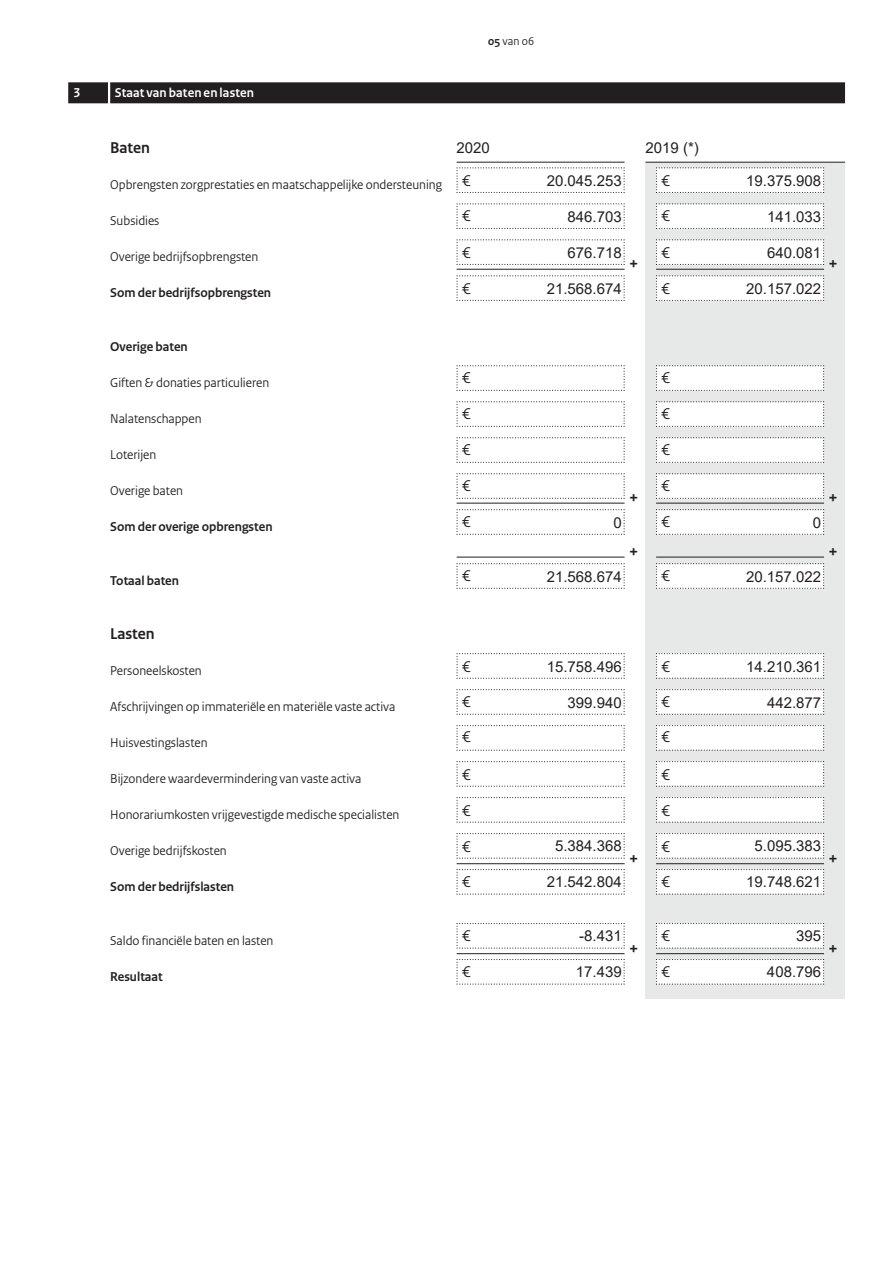
<style>
.page{position:relative;width:893px;height:1263px;background:#fff}
.page>*{position:absolute;margin:0;border:0;box-sizing:border-box;transform-origin:0 0}
.t1{font:700 18px "Rijksoverheid Sans Heading";color:#231f20}
.t2{font:16.5px/36px "Rijksoverheid Sans Heading";color:#231f20}
.t3{font:700 16.5px "Rijksoverheid Sans Heading";color:#231f20}
.t4{font:15px "Arial";color:#231f20}
.t5{font:13.5px "Rijksoverheid Sans Heading";color:#231f20}
.t6{font:700 13.5px "Rijksoverheid Sans Heading";color:#231f20}
.t7{font:700 13.5px "Rijksoverheid Sans Heading";letter-spacing:.01em;color:#fff}
.t8{font:12px "Rijksoverheid Sans Heading";color:#231f20}
.s1{font-weight:700}
</style>
<div class="page">
<div style="left:645px;top:162px;width:200px;height:837px;background:#e6e9e8"></div>
<svg style="left:456px;top:167px;width:169px;height:26px"></svg>
<svg style="left:456px;top:203px;width:169px;height:26px"></svg>
<svg style="left:456px;top:239px;width:169px;height:26px"></svg>
<svg style="left:456px;top:275px;width:169px;height:26px"></svg>
<svg style="left:456px;top:365px;width:169px;height:26px"></svg>
<svg style="left:456px;top:401px;width:169px;height:26px"></svg>
<svg style="left:456px;top:437px;width:169px;height:26px"></svg>
<svg style="left:456px;top:473px;width:169px;height:26px"></svg>
<svg style="left:456px;top:509px;width:169px;height:26px"></svg>
<svg style="left:456px;top:563px;width:169px;height:26px"></svg>
<svg style="left:456px;top:653px;width:169px;height:26px"></svg>
<svg style="left:456px;top:689px;width:169px;height:26px"></svg>
<svg style="left:456px;top:725px;width:169px;height:26px"></svg>
<svg style="left:456px;top:761px;width:169px;height:26px"></svg>
<svg style="left:456px;top:797px;width:169px;height:26px"></svg>
<svg style="left:456px;top:833px;width:169px;height:26px"></svg>
<svg style="left:456px;top:869px;width:169px;height:26px"></svg>
<svg style="left:456px;top:923px;width:169px;height:26px"></svg>
<svg style="left:456px;top:959px;width:169px;height:26px"></svg>
<svg style="left:656px;top:167px;width:168px;height:26px;background:#f7f7f7"></svg>
<svg style="left:656px;top:203px;width:168px;height:26px;background:#f7f7f7"></svg>
<svg style="left:656px;top:239px;width:168px;height:26px;background:#f7f7f7"></svg>
<svg style="left:656px;top:275px;width:168px;height:26px;background:#f7f7f7"></svg>
<svg style="left:656px;top:365px;width:168px;height:26px;background:#f7f7f7"></svg>
<svg style="left:656px;top:401px;width:168px;height:26px;background:#f7f7f7"></svg>
<svg style="left:656px;top:437px;width:168px;height:26px;background:#f7f7f7"></svg>
<svg style="left:656px;top:473px;width:168px;height:26px;background:#f7f7f7"></svg>
<svg style="left:656px;top:509px;width:168px;height:26px;background:#f7f7f7"></svg>
<svg style="left:656px;top:563px;width:168px;height:26px;background:#f7f7f7"></svg>
<svg style="left:656px;top:653px;width:168px;height:26px;background:#f7f7f7"></svg>
<svg style="left:656px;top:689px;width:168px;height:26px;background:#f7f7f7"></svg>
<svg style="left:656px;top:725px;width:168px;height:26px;background:#f7f7f7"></svg>
<svg style="left:656px;top:761px;width:168px;height:26px;background:#f7f7f7"></svg>
<svg style="left:656px;top:797px;width:168px;height:26px;background:#f7f7f7"></svg>
<svg style="left:656px;top:833px;width:168px;height:26px;background:#f7f7f7"></svg>
<svg style="left:656px;top:869px;width:168px;height:26px;background:#f7f7f7"></svg>
<svg style="left:656px;top:923px;width:168px;height:26px;background:#f7f7f7"></svg>
<svg style="left:656px;top:959px;width:168px;height:26px;background:#f7f7f7"></svg>
<div style="left:110px;top:82px;width:735px;height:21px;background:#231f20"></div>
<div style="left:68px;top:82px;width:40px;height:21px;background:#231f20"></div>
<hr style="left:457px;top:953px;width:167px;height:1px;background:#231f20">
<hr style="left:656px;top:953px;width:168px;height:1px;background:#231f20">
<hr style="left:457px;top:503px;width:167px;height:1px;background:#231f20">
<hr style="left:457px;top:557px;width:167px;height:1px;background:#231f20">
<hr style="left:457px;top:269px;width:167px;height:1px;background:#231f20">
<hr style="left:656px;top:503px;width:168px;height:1px;background:#231f20">
<hr style="left:656px;top:557px;width:168px;height:1px;background:#231f20">
<hr style="left:656px;top:269px;width:168px;height:1px;background:#231f20">
<hr style="left:457px;top:863px;width:167px;height:1px;background:#231f20">
<hr style="left:656px;top:863px;width:168px;height:1px;background:#231f20">
<hr style="left:457px;top:162px;width:167px;height:1px;background:#231f20">
<hr style="left:645px;top:162px;width:200px;height:1px;background:#231f20">
<p class="t7" style="left:73px;top:87px;width:8px">3</p>
<p class="t7" style="left:115px;top:87px;width:141px">Staat van baten en lasten</p>
<p class="t8" style="left:488px;top:37px;width:48px"><span class="s1">05</span> van 06</p>
<p class="t3" style="left:110px;top:141px;width:41px">Baten</p>
<p class="t5" style="left:110px;top:180px;width:333px">Opbrengsten zorgprestaties en maatschappelijke ondersteuning</p>
<p class="t5" style="left:110px;top:215px;width:51px">Subsidies</p>
<p class="t5" style="left:110px;top:251px;width:150px">Overige bedrijfsopbrengsten</p>
<p class="t6" style="left:110px;top:287px;width:162px">Som der bedrijfsopbrengsten</p>
<p class="t4" style="left:457px;top:139px;width:35px">2020</p>
<p class="t4" style="left:645px;top:139px;width:55px">2019 (*)</p>
<p class="t2" style="left:462px;top:163px;width:10px">€</p>
<p class="t2" style="left:661px;top:163px;width:10px">€</p>
<p class="t4" style="left:547px;top:172px;width:77px">20.045.253</p>
<p class="t4" style="left:567px;top:208px;width:56px">846.703</p>
<p class="t4" style="left:567px;top:244px;width:56px">676.718</p>
<p class="t4" style="left:547px;top:280px;width:77px">21.568.674</p>
<p class="t2" style="left:462px;top:199px;width:10px">€</p>
<p class="t2" style="left:661px;top:199px;width:10px">€</p>
<p class="t2" style="left:462px;top:235px;width:10px">€ €</p>
<p class="t2" style="left:661px;top:235px;width:10px">€ €</p>
<h1 class="t1" style="left:629px;top:256px;width:11px">+</h1>
<p class="t4" style="left:746px;top:172px;width:77px">19.375.908</p>
<p class="t4" style="left:767px;top:208px;width:56px">141.033</p>
<p class="t4" style="left:767px;top:244px;width:56px">640.081</p>
<p class="t4" style="left:746px;top:280px;width:77px">20.157.022</p>
<h1 class="t1" style="left:828px;top:256px;width:11px">+</h1>
<p class="t6" style="left:110px;top:341px;width:79px">Overige baten</p>
<p class="t5" style="left:110px;top:377px;width:161px">Giften &amp; donaties particulieren</p>
<p class="t5" style="left:110px;top:413px;width:93px">Nalatenschappen</p>
<p class="t5" style="left:110px;top:449px;width:48px">Loterijen</p>
<p class="t5" style="left:110px;top:485px;width:74px">Overige baten</p>
<p class="t2" style="left:462px;top:361px;width:10px;text-align:justify">€ € € €</p>
<h1 class="t1" style="left:629px;top:490px;width:11px">+</h1>
<p class="t2" style="left:661px;top:360px;width:10px;text-align:justify">€ € € €</p>
<h1 class="t1" style="left:828px;top:490px;width:11px">+</h1>
<p class="t6" style="left:110px;top:521px;width:164px">Som der overige opbrengsten</p>
<p class="t2" style="left:462px;top:504px;width:10px">€</p>
<p class="t4" style="left:613px;top:514px;width:10px">0</p>
<p class="t2" style="left:661px;top:504px;width:10px">€</p>
<p class="t4" style="left:813px;top:514px;width:10px">0</p>
<h1 class="t1" style="left:629px;top:544px;width:11px">+</h1>
<h1 class="t1" style="left:828px;top:544px;width:11px">+</h1>
<p class="t6" style="left:110px;top:575px;width:70px">Totaal baten</p>
<p class="t2" style="left:462px;top:558px;width:10px">€</p>
<p class="t2" style="left:661px;top:558px;width:10px">€</p>
<p class="t4" style="left:547px;top:568px;width:77px">21.568.674</p>
<p class="t4" style="left:746px;top:568px;width:77px">20.157.022</p>
<p class="t3" style="left:110px;top:627px;width:46px">Lasten</p>
<p class="t5" style="left:110px;top:665px;width:93px">Personeelskosten</p>
<p class="t5" style="left:110px;top:701px;width:287px">Afschrijvingen op immateriële en materiële vaste activa</p>
<p class="t5" style="left:110px;top:737px;width:99px">Huisvestingslasten</p>
<p class="t5" style="left:110px;top:773px;width:253px">Bijzondere waardevermindering van vaste activa</p>
<p class="t5" style="left:110px;top:809px;width:291px">Honorariumkosten vrijgevestigde medische specialisten</p>
<p class="t5" style="left:110px;top:845px;width:118px">Overige bedrijfskosten</p>
<p class="t6" style="left:110px;top:881px;width:125px">Som der bedrijfslasten</p>
<p class="t5" style="left:110px;top:935px;width:165px">Saldo financiële baten en lasten</p>
<p class="t6" style="left:110px;top:971px;width:54px">Resultaat</p>
<p class="t2" style="left:462px;top:649px;width:10px">€</p>
<p class="t2" style="left:661px;top:649px;width:10px">€</p>
<p class="t4" style="left:547px;top:658px;width:77px">15.758.496</p>
<p class="t4" style="left:567px;top:694px;width:56px">399.940</p>
<p class="t2" style="left:462px;top:684px;width:10px">€</p>
<p class="t2" style="left:661px;top:684px;width:10px">€</p>
<p class="t2" style="left:462px;top:720px;width:10px">€</p>
<p class="t2" style="left:661px;top:720px;width:10px">€</p>
<p class="t2" style="left:462px;top:757px;width:10px">€ €</p>
<p class="t2" style="left:462px;top:829px;width:10px">€</p>
<p class="t4" style="left:555px;top:838px;width:68px">5.384.368</p>
<p class="t2" style="left:661px;top:757px;width:10px">€ €</p>
<p class="t2" style="left:661px;top:829px;width:10px">€</p>
<p class="t4" style="left:746px;top:658px;width:77px">14.210.361</p>
<p class="t4" style="left:767px;top:694px;width:56px">442.877</p>
<p class="t4" style="left:754px;top:838px;width:68px">5.095.383</p>
<h1 class="t1" style="left:629px;top:851px;width:11px">+</h1>
<h1 class="t1" style="left:828px;top:851px;width:11px">+</h1>
<p class="t2" style="left:462px;top:865px;width:10px">€</p>
<p class="t2" style="left:661px;top:865px;width:10px">€</p>
<p class="t4" style="left:547px;top:874px;width:77px">21.542.804</p>
<p class="t4" style="left:746px;top:874px;width:77px">19.748.621</p>
<p class="t2" style="left:462px;top:919px;width:10px">€</p>
<p class="t2" style="left:462px;top:955px;width:10px">€</p>
<p class="t4" style="left:579px;top:928px;width:44px">-8.431</p>
<p class="t4" style="left:576px;top:964px;width:47px">17.439</p>
<p class="t2" style="left:661px;top:919px;width:10px">€</p>
<p class="t4" style="left:796px;top:928px;width:27px">395</p>
<p class="t4" style="left:767px;top:964px;width:56px">408.796</p>
<h1 class="t1" style="left:629px;top:941px;width:11px">+</h1>
<h1 class="t1" style="left:828px;top:941px;width:11px">+</h1>
<p class="t2" style="left:661px;top:955px;width:10px">€</p>
</div>
